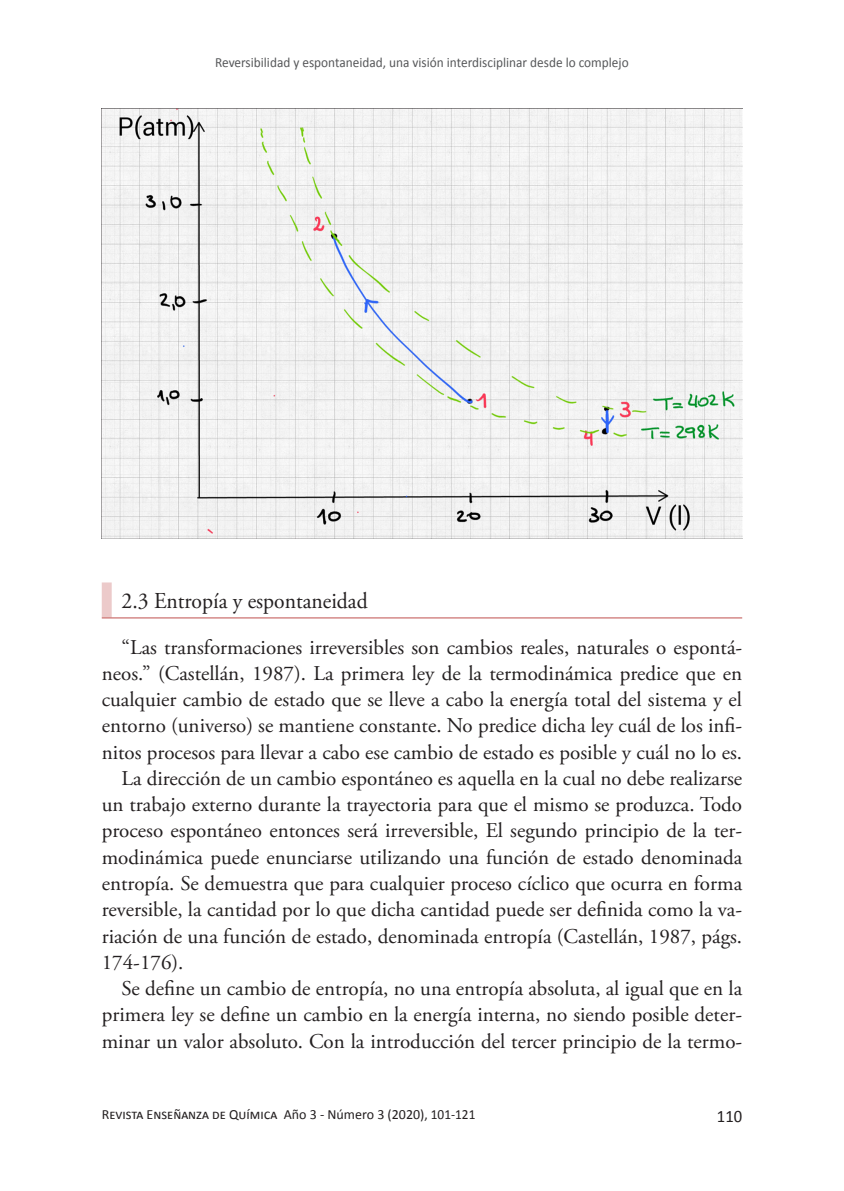
<style>
.page{position:relative;width:844px;height:1191px;background:#fff}
.page>*{position:absolute;margin:0;border:0;box-sizing:border-box;transform-origin:0 0}
.sub_2{font:22.75px "Adobe Garamond Pro";color:#231f20;scale:.95 1}
.texto_biología{font:21px/26.2px "Adobe Garamond Pro";color:#231f20;text-align:justify}
.t1{font:17.5px "Calibri";color:#231f20;scale:.95 1}
.t2{font:14px "Calibri";color:#57585a;scale:.95 1}
.t3{font:14px "Calibri";color:#231f20}
</style>
<div class="page">
<div style="left:102px;top:582px;width:10px;height:35px;background:#eccaca"></div>
<hr style="left:102px;top:617px;width:640px;height:1px;background:#c0504d">
<img style="left:102px;top:108px;width:640px;height:430px">
<p class="t2" style="left:215px;top:53px;width:437px">Reversibilidad y espontaneidad, una visión interdisciplinar desde lo complejo</p>
<p class="sub_2" style="left:122px;top:586px;width:260px">2.3 Entropía y espontaneidad</p>
<p class="texto_biología" style="left:102px;top:634px;width:641px;text-indent:20px">“Las transformaciones irreversibles son cambios reales, naturales o espontá&shy;neos.” (Castellán, 1987). La primera ley de la termodinámica predice que en cualquier cambio de estado que se lleve a cabo la energía total del sistema y el entorno (universo) se mantiene constante. No predice dicha ley cuál de los infi&shy;nitos procesos para llevar a cabo ese cambio de estado es posible y cuál no lo es.</p>
<p class="texto_biología" style="left:102px;top:766px;width:641px;text-indent:20px">La dirección de un cambio espontáneo es aquella en la cual no debe realizarse un trabajo externo durante la trayectoria para que el mismo se produzca. Todo proceso espontáneo entonces será irreversible, El segundo principio de la ter&shy;modinámica puede enunciarse utilizando una función de estado denominada entropía. Se demuestra que para cualquier proceso cíclico que ocurra en forma reversible, la cantidad por lo que dicha cantidad puede ser definida como la va&shy;riación de una función de estado, denominada entropía (Castellán, 1987, págs.<br>174-176).</p>
<p class="texto_biología" style="left:102px;top:976px;width:641px;text-indent:20px">Se define un cambio de entropía, no una entropía absoluta, al igual que en la primera ley se define un cambio en la energía interna, no siendo posible deter&shy;minar un valor absoluto. Con la introducción del tercer principio de la termo-</p>
<p class="t3" style="left:102px;top:1105px;width:375px">Revista Enseñanza de Química Año 3 - Número 3 (2020), 101-121</p>
<p class="t1" style="left:716px;top:1105px;width:28px">110</p>
</div>
